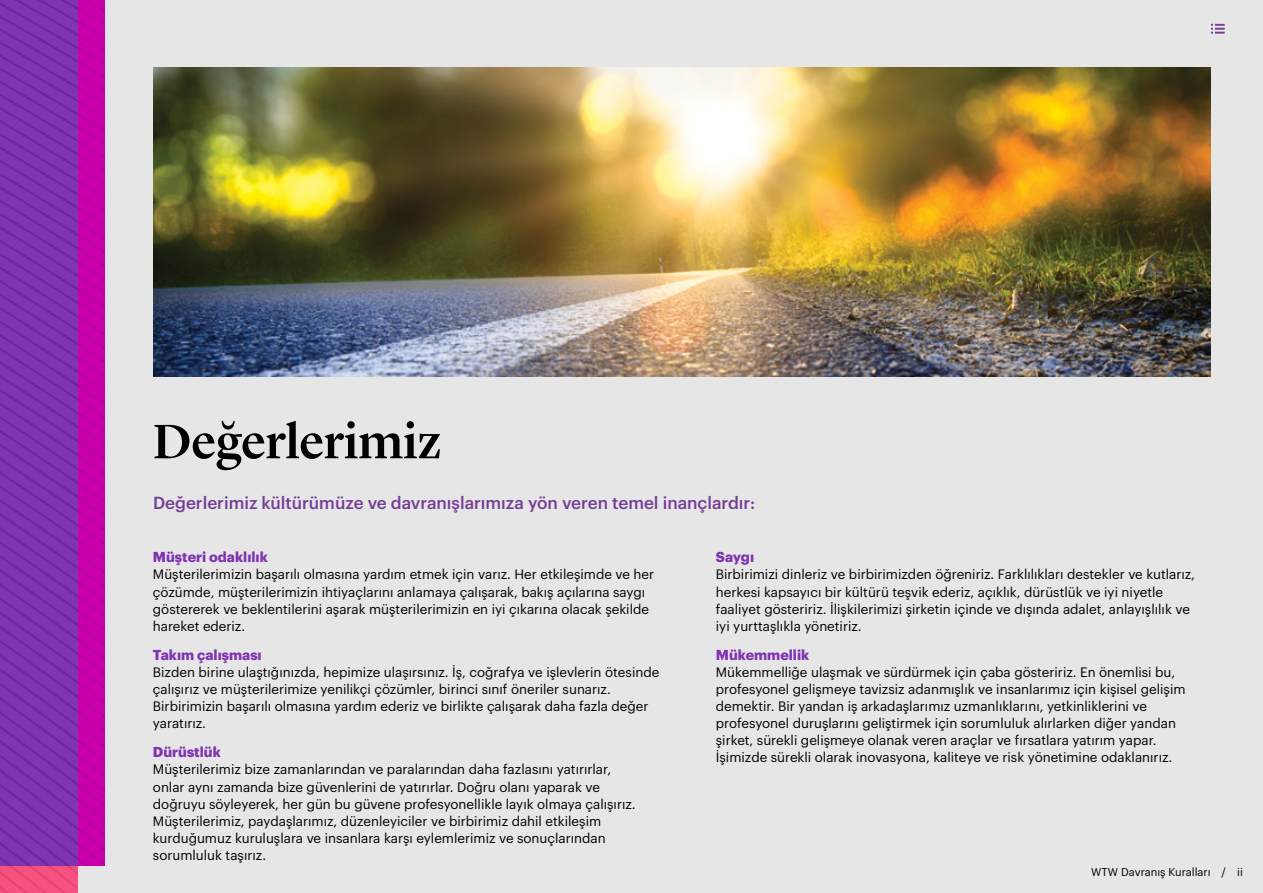
<style>
.page{position:relative;width:1263px;height:893px;background:#e6e6e6}
.page>*{position:absolute;margin:0;border:0;box-sizing:border-box;transform-origin:0 0}
.t1{font:500 50.1px "Lyon Display";letter-spacing:-.01em;color:#000}
.t2{font:500 17.1px "Graphik";color:#763d97}
.t3{font:700 14.1px "Graphik";color:#7f35b2}
.t4{font:13.35px/17.1px "Graphik";color:#000}
.t5{font:11.1px "Graphik";color:#000}
</style>
<div class="page">
<svg style="left:0;top:0;width:105px;height:893px;background:#9127ac"></svg>
<img style="left:153px;top:68px;width:1058px;height:309px">
<svg style="left:1211px;top:24px;width:14px;height:10px"></svg>
<h1 class="t1" style="left:153px;top:404px;width:290px">Değerlerimiz</h1>
<p class="t2" style="left:153px;top:490px;width:604px">Değerlerimiz kültürümüze ve davranışlarımıza yön veren temel inançlardır:</p>
<p class="t3" style="left:153px;top:546px;width:116px">Müşteri odaklılık</p>
<p class="t4" style="left:153px;top:565px;width:503px">Müşterilerimizin başarılı olmasına yardım etmek için varız. Her etkileşimde ve her çözümde, müşterilerimizin ihtiyaçlarını anlamaya çalışarak, bakış açılarına saygı göstererek ve beklentilerini aşarak müşterilerimizin en iyi çıkarına olacak şekilde hareket ederiz.</p>
<p class="t3" style="left:153px;top:644px;width:110px">Takım çalışması</p>
<p class="t4" style="left:153px;top:662px;width:508px">Bizden birine ulaştığınızda, hepimize ulaşırsınız. İş, coğrafya ve işlevlerin ötesinde çalışırız ve müşterilerimize yenilikçi çözümler, birinci sınıf öneriler sunarız.<br>Birbirimizin başarılı olmasına yardım ederiz ve birlikte çalışarak daha fazla değer yaratırız.</p>
<p class="t3" style="left:153px;top:741px;width:69px">Dürüstlük</p>
<p class="t4" style="left:153px;top:760px;width:484px">Müşterilerimiz bize zamanlarından ve paralarından daha fazlasını yatırırlar, onlar aynı zamanda bize güvenlerini de yatırırlar. Doğru olanı yaparak ve doğruyu söyleyerek, her gün bu güvene profesyonellikle layık olmaya çalışırız.<br>Müşterilerimiz, paydaşlarımız, düzenleyiciler ve birbirimiz dahil etkileşim kurduğumuz kuruluşlara ve insanlara karşı eylemlerimiz ve sonuçlarından sorumluluk taşırız.</p>
<p class="t3" style="left:716px;top:546px;width:40px">Saygı</p>
<p class="t4" style="left:716px;top:565px;width:481px">Birbirimizi dinleriz ve birbirimizden öğreniriz. Farklılıkları destekler ve kutlarız, herkesi kapsayıcı bir kültürü teşvik ederiz, açıklık, dürüstlük ve iyi niyetle faaliyet gösteririz. İlişkilerimizi şirketin içinde ve dışında adalet, anlayışlılık ve iyi yurttaşlıkla yönetiriz.</p>
<p class="t3" style="left:716px;top:644px;width:95px">Mükemmellik</p>
<p class="t4" style="left:716px;top:662px;width:471px">Mükemmelliğe ulaşmak ve sürdürmek için çaba gösteririz. En önemlisi bu, profesyonel gelişmeye tavizsiz adanmışlık ve insanlarımız için kişisel gelişim demektir. Bir yandan iş arkadaşlarımız uzmanlıklarını, yetkinliklerini ve profesyonel duruşlarını geliştirmek için sorumluluk alırlarken diğer yandan şirket, sürekli gelişmeye olanak veren araçlar ve fırsatlara yatırım yapar.<br>İşimizde sürekli olarak inovasyona, kaliteye ve risk yönetimine odaklanırız.</p>
<p class="t5" style="left:1091px;top:863px;width:153px">WTW Davranış Kuralları / ii</p>
</div>
